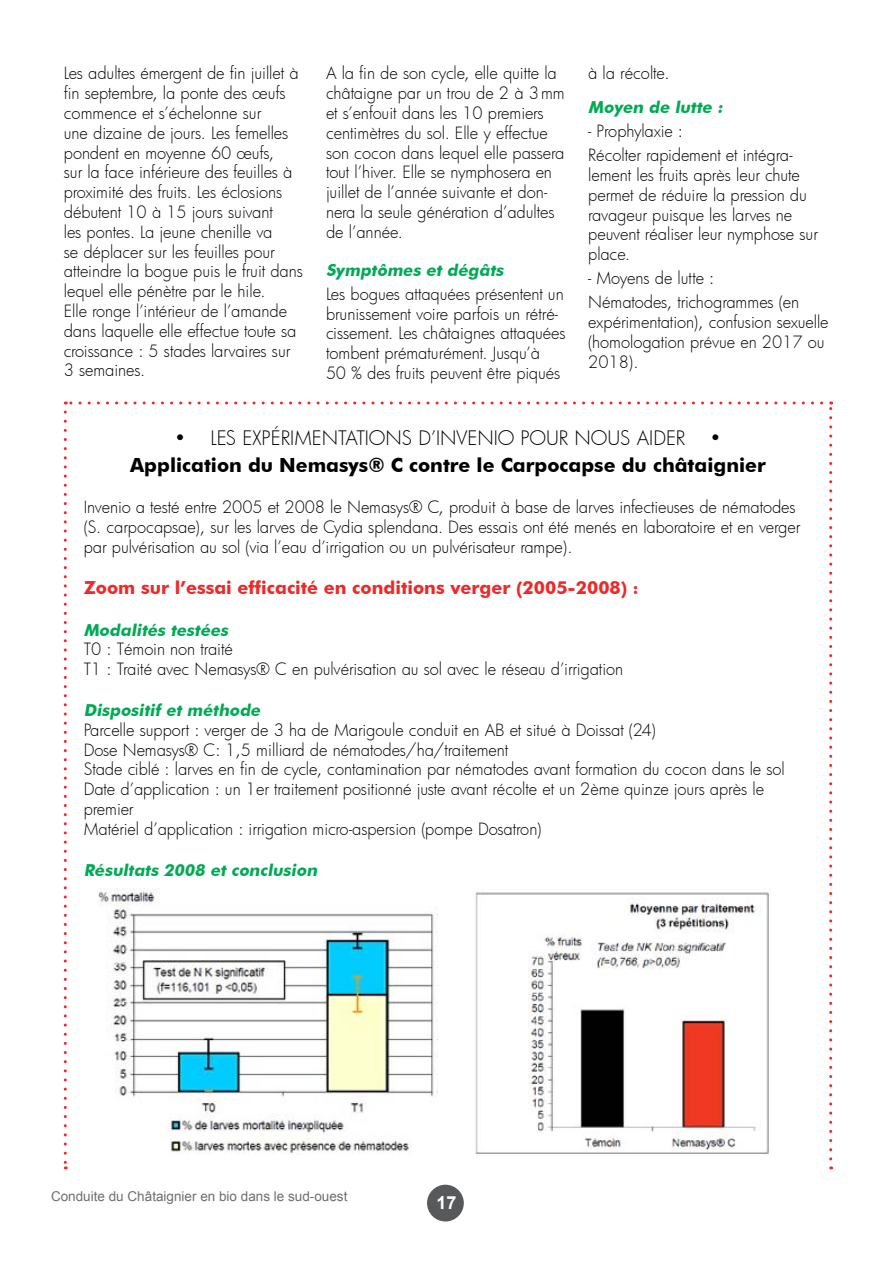
<style>
.page{position:relative;width:893px;height:1263px;background:#fff}
.page>*{position:absolute;margin:0;border:0;box-sizing:border-box;transform-origin:0 0}
.t1{font:700 19.5px "Futura BT";color:#000}
.t2{font:300 19.5px "Futura";color:#000}
.t3{font:700 18px "Futura BT";color:#ee2a29}
.t4{font:700 18px "Arial";color:#fff}
.t5{font:300 16.5px/19.8px "Futura";letter-spacing:-.005em;color:#000}
.t6{font:italic 700 16.5px "Futura BT";color:#0a5}
.t7{font:13.5px "Arial";color:#6d6e71}
.s1{font-size:16.5px}
</style>
<div class="page">
<div style="left:427px;top:1185px;width:37px;height:36px;background:#58595b;border-radius:50%"></div>
<img style="left:98px;top:888px;width:339px;height:265px">
<img style="left:475px;top:892px;width:294px;height:262px">
<svg style="left:64px;top:412px;width:3px;height:757px"></svg>
<svg style="left:829px;top:401px;width:3px;height:758px"></svg>
<svg style="left:65px;top:401px;width:757px;height:3px"></svg>
<p class="t5" style="left:64px;top:63px;width:241px">Les adultes émergent de fin juillet à fin septembre, la ponte des œufs commence et s’échelonne sur<br>une dizaine de jours. Les femelles pondent en moyenne 60 œufs,<br>sur la face inférieure des feuilles à proximité des fruits. Les éclosions débutent 10 à 15 jours suivant<br>les pontes. La jeune chenille va<br>se déplacer sur les feuilles pour atteindre la bogue puis le fruit dans lequel elle pénètre par le hile.<br>Elle ronge l’intérieur de l’amande dans laquelle elle effectue toute sa croissance : 5 stades larvaires sur<br>3 semaines.</p>
<p class="t5" style="left:326px;top:63px;width:240px">A la fin de son cycle, elle quitte la châtaigne par un trou de 2 à 3mm et s’enfouit dans les 10 premiers centimètres du sol. Elle y effectue son cocon dans lequel elle passera tout l’hiver. Elle se nymphosera en juillet de l’année suivante et don&shy;nera la seule génération d’adultes de l’année.</p>
<p class="t6" style="left:326px;top:260px;width:182px">Symptômes et dégâts</p>
<p class="t5" style="left:326px;top:284px;width:241px">Les bogues attaquées présentent un brunissement voire parfois un rétré&shy;cissement. Les châtaignes attaquées tombent prématurément. Jusqu’à<br>50 % des fruits peuvent être piqués</p>
<p class="t5" style="left:588px;top:63px;width:83px">à la récolte.</p>
<p class="t6" style="left:588px;top:97px;width:139px">Moyen de lutte :</p>
<p class="t5" style="left:588px;top:119px;width:206px;line-height:24px">- Prophylaxie :<br>Récolter rapidement et intégra-</p>
<p class="t5" style="left:588px;top:165px;width:231px">lement les fruits après leur chute permet de réduire la pression du ravageur puisque les larves ne peuvent réaliser leur nymphose sur place.</p>
<p class="t5" style="left:588px;top:266px;width:212px;line-height:24px">- Moyens de lutte :<br>Nématodes, trichogrammes (en</p>
<p class="t5" style="left:588px;top:312px;width:242px">expérimentation), confusion sexuelle (homologation prévue en 2017 ou<br>2018).</p>
<p class="t2" style="left:174px;top:425px;width:549px">• LES EXPÉRIMENTATIONS D’INVENIO POUR NOUS AIDER •</p>
<p class="t1" style="left:130px;top:454px;width:637px">Application du Nemasys® C contre le Carpocapse du châtaignier</p>
<p class="t5" style="left:84px;top:497px;width:718px">Invenio a testé entre 2005 et 2008 le Nemasys® C, produit à base de larves infectieuses de nématodes (S. carpocapsae), sur les larves de Cydia splendana. Des essais ont été menés en laboratoire et en verger par pulvérisation au sol (via l’eau d’irrigation ou un pulvérisateur rampe).</p>
<p class="t3" style="left:84px;top:576px;width:556px">Zoom sur l’essai efficacité en conditions verger (2005-2008) <span class="s1">:</span></p>
<p class="t6" style="left:84px;top:620px;width:149px">Modalités testées</p>
<p class="t5" style="left:84px;top:639px;width:541px">T0 : Témoin non traité<br>T1 : Traité avec Nemasys® C en pulvérisation au sol avec le réseau d’irrigation</p>
<p class="t6" style="left:84px;top:700px;width:181px">Dispositif et méthode</p>
<p class="t5" style="left:84px;top:719px;width:703px">Parcelle support : verger de 3 ha de Marigoule conduit en AB et situé à Doissat (24)<br>Dose Nemasys® C: 1,5 milliard de nématodes/ha/traitement<br>Stade ciblé : larves en fin de cycle, contamination par nématodes avant formation du cocon dans le sol Date d’application : un 1er traitement positionné juste avant récolte et un 2ème quinze jours après le premier<br>Matériel d’application : irrigation micro-aspersion (pompe Dosatron)</p>
<p class="t6" style="left:84px;top:860px;width:238px">Résultats 2008 et conclusion</p>
<p class="t7" style="left:51px;top:1188px;width:298px">Conduite du Châtaignier en bio dans le sud-ouest</p>
<p class="t4" style="left:436px;top:1191px;width:22px">17</p>
</div>
